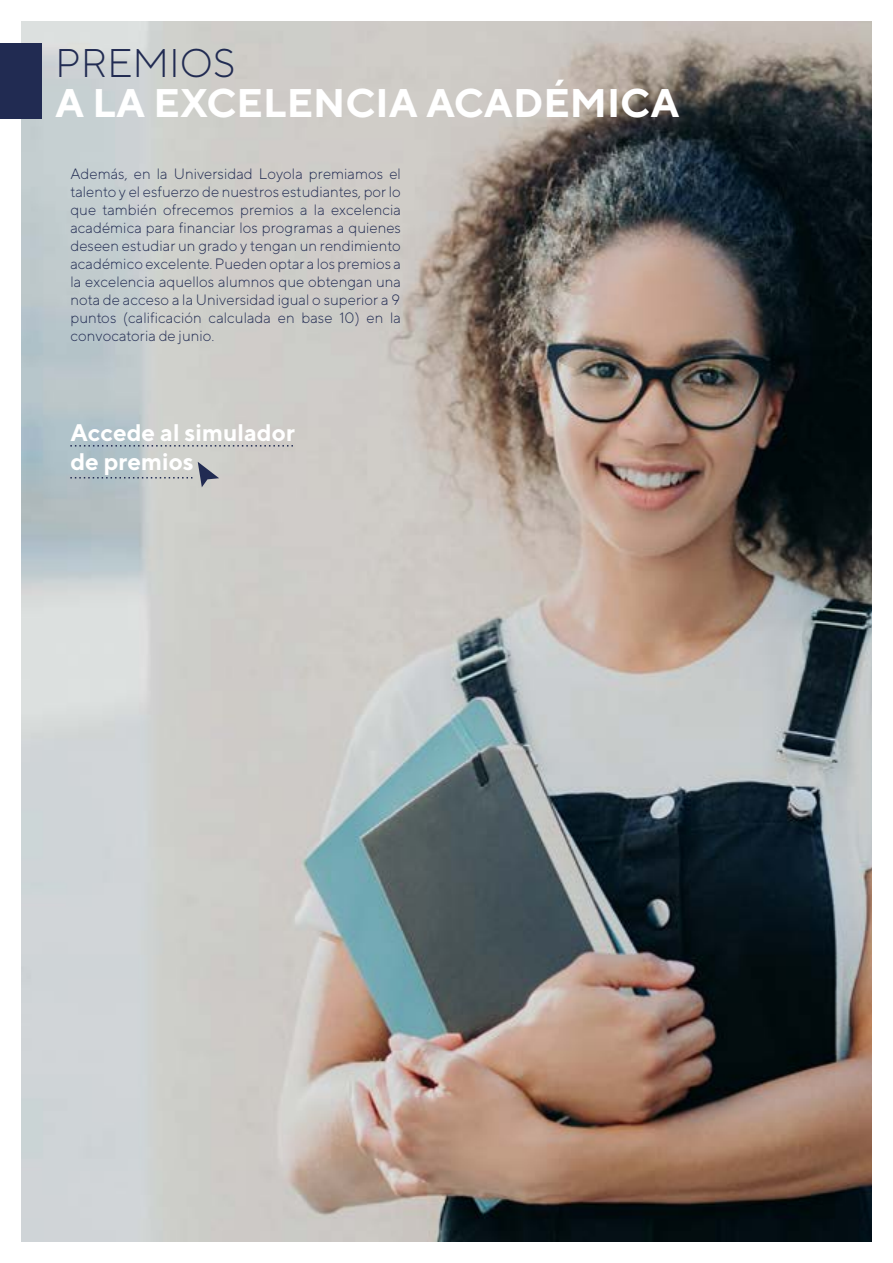
<style>
.page{position:relative;width:893px;height:1263px;background:#fff}
.page>*{position:absolute;margin:0;border:0;box-sizing:border-box;transform-origin:0 0}
.t1{font:700 39.9px "TT Norms";color:#fff}
.t2{font:300 39.9px "TT Norms";color:#212b52}
.t3{font:700 24px/28.8px "TT Norms";color:#fff}
.t4{font:300 15px/18px "TT Norms";color:#212b52;text-align:justify}
</style>
<div class="page">
<img style="left:21px;top:21px;width:851px;height:1221px">
<div style="left:0;top:44px;width:42px;height:75px;background:#212b52"></div>
<svg style="left:70px;top:445px;width:223px;height:1px"></svg>
<svg style="left:70px;top:477px;width:122px;height:1px"></svg>
<svg style="left:198px;top:462px;width:21px;height:25px"></svg>
<h1 class="t2" style="left:55px;top:38px;width:182px">PREMIOS</h1>
<h1 class="t1" style="left:55px;top:78px;width:626px">A LA EXCELENCIA ACADÉMICA</h1>
<p class="t4" style="left:70px;top:164px;width:332px">Además, en la Universidad Loyola premiamos el talento y el esfuerzo de nuestros estudiantes, por lo que también ofrecemos premios a la excelencia académica para financiar los programas a quienes deseen estudiar un grado y tengan un rendimiento académico excelente. Pueden optar a los premios a la excelencia aquellos alumnos que obtengan una nota de acceso a la Universidad igual o superior a 9 puntos (calificación calculada en base 10) en la convocatoria de junio.</p>
<h2 class="t3" style="left:70px;top:418px;width:226px">Accede al simulador de premios</h2>
</div>
